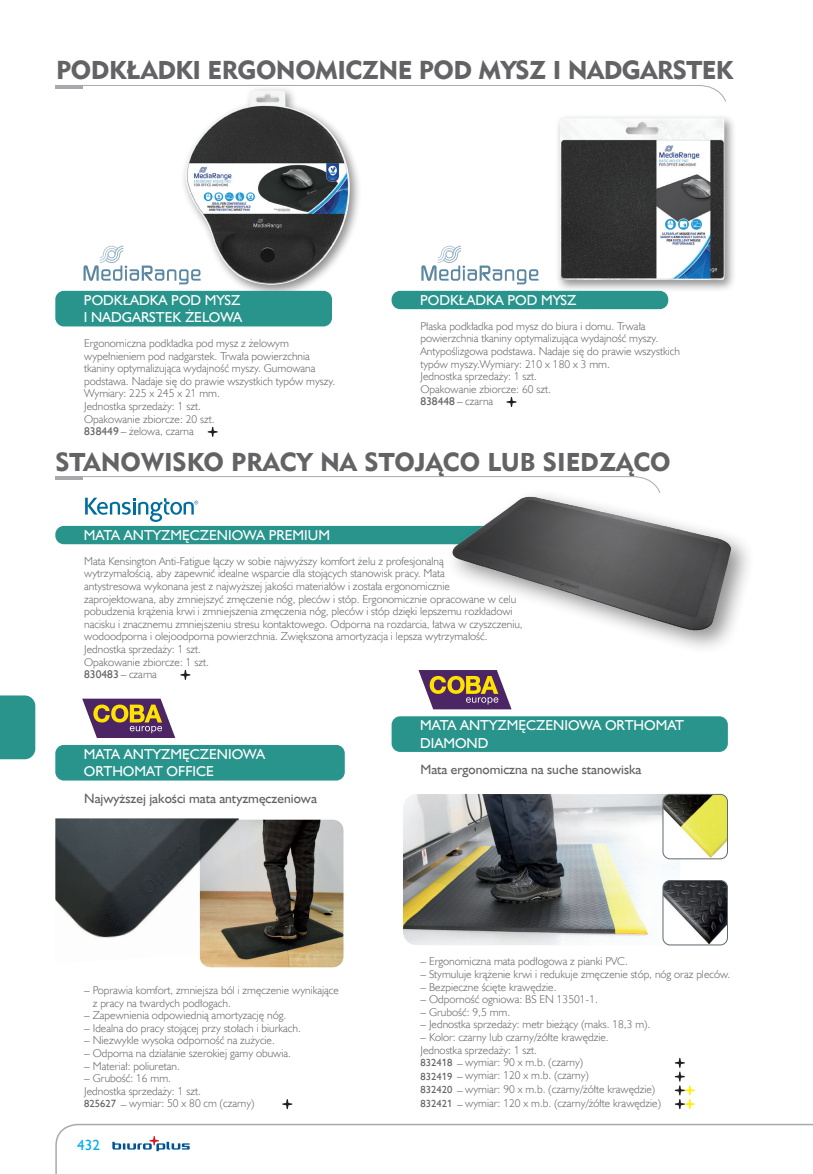
<style>
.page{position:relative;width:813px;height:1174px;background:#fff}
.page>*{position:absolute;margin:0;border:0;box-sizing:border-box;transform-origin:0 0}
.t1{font:25.65px "Geometric 415 Blk EU";letter-spacing:-.02em;color:#636366}
.t2{font:25.65px "Geometric 415 Blk EU";color:#636366}
.t3{font:15px "Humanst 521 EU";color:#00aeef}
.t4{font:14.4px/17.2px "Humanst 521 EU";color:#fff}
.t5{font:13.5px "Humanst 521 EU";color:#636366}
.t6{font:11.4px/12.5px "Humanst 521 Lt EU";color:#636366}
.s1{font-family:"Humanst 521 EU"}
.s2{font-family:"Humanst 521 EU";font-size:10.5px}
</style>
<div class="page">
<svg style="left:55px;top:85px;width:671px;height:17px"></svg>
<hr style="left:55px;top:86px;width:28px;height:3px;background:#a8a9ad">
<svg style="left:55px;top:1123px;width:757px;height:51px"></svg>
<svg style="left:112px;top:1136px;width:77px;height:15px"></svg>
<div style="left:0;top:695px;width:35px;height:64px;background:#29948c"></div>
<div style="left:555px;top:113px;width:181px;height:179px;background:#231f20;opacity:.5"></div>
<img style="left:559px;top:118px;width:165px;height:162px">
<div style="left:180px;top:86px;width:182px;height:211px;background:#231f20;opacity:.5"></div>
<img style="left:185px;top:90px;width:165px;height:195px">
<div style="left:391px;top:291px;width:277px;height:18px;background:#29948c;border-radius:9px"></div>
<svg style="left:506px;top:397px;width:10px;height:10px"></svg>
<div style="left:55px;top:291px;width:277px;height:35px;background:#29948c;border-radius:9px"></div>
<svg style="left:207px;top:427px;width:10px;height:10px"></svg>
<svg style="left:83px;top:246px;width:117px;height:38px"></svg>
<svg style="left:421px;top:246px;width:117px;height:38px"></svg>
<div style="left:55px;top:745px;width:289px;height:35px;background:#29948c;border-radius:9px"></div>
<svg style="left:282px;top:1099px;width:10px;height:10px"></svg>
<svg style="left:82px;top:698px;width:94px;height:40px"></svg>
<img style="left:202px;top:821px;width:140px;height:145px">
<div style="left:199px;top:819px;width:145px;height:149px;border:1px solid #fff;border-radius:11px"></div>
<img style="left:55px;top:818px;width:192px;height:145px">
<div style="left:391px;top:716px;width:336px;height:36px;background:#29948c;border-radius:9px"></div>
<svg style="left:674px;top:1057px;width:20px;height:52px"></svg>
<svg style="left:418px;top:670px;width:93px;height:39px;background:#8c6e6c"></svg>
<img style="left:403px;top:794px;width:277px;height:151px">
<img style="left:662px;top:880px;width:65px;height:65px">
<div style="left:662px;top:880px;width:65px;height:65px;border:1px solid #5f696f;border-radius:7px"></div>
<img style="left:662px;top:794px;width:65px;height:65px">
<div style="left:662px;top:794px;width:65px;height:65px;border:1px solid #5f696f;border-radius:7px"></div>
<div style="left:55px;top:526px;width:480px;height:18px;background:#29948c;border-radius:9px"></div>
<svg style="left:180px;top:670px;width:10px;height:10px"></svg>
<svg style="left:55px;top:476px;width:602px;height:46px"></svg>
<div style="left:443px;top:487px;width:312px;height:168px;background:#231f20;opacity:.5"></div>
<img style="left:457px;top:496px;width:72px;height:49px">
<h1 class="t1" style="left:56px;top:54px;width:678px">PODKŁADKI ERGONOMICZNE POD MYSZ I NADGARSTEK</h1>
<p class="t4" style="left:84px;top:291px;width:160px">PODKŁADKA POD MYSZ<br>I NADGARSTEK ŻELOWA</p>
<p class="t6" style="left:84px;top:337px;width:252px">Ergonomiczna podkładka pod mysz z żelowym wypełnieniem pod nadgarstek. Trwała powierzchnia tkaniny optymalizująca wydajność myszy. Gumowana podstawa. Nadaje się do prawie wszystkich typów myszy.<br>Wymiary: 225 x 245 x 21 mm.<br>Jednostka sprzedaży: 1 szt.<br>Opakowanie zbiorcze: 20 szt.<br><span class="s1">838449</span> – żelowa, czarna</p>
<h1 class="t2" style="left:55px;top:446px;width:616px">STANOWISKO PRACY NA STOJĄCO LUB SIEDZĄCO</h1>
<p class="t4" style="left:420px;top:291px;width:158px">PODKŁADKA POD MYSZ</p>
<p class="t6" style="left:420px;top:319px;width:261px">Płaska podkładka pod mysz do biura i domu. Trwała powierzchnia tkaniny optymalizująca wydajność myszy.<br>Antypoślizgowa podstawa. Nadaje się do prawie wszystkich typów myszy.Wymiary: 210 x 180 x 3 mm.<br>Jednostka sprzedaży: 1 szt.<br>Opakowanie zbiorcze: 60 szt.<br><span class="s1">838448</span> – czarna</p>
<p class="t4" style="left:84px;top:526px;width:247px">MATA ANTYZMĘCZENIOWA PREMIUM</p>
<p class="t6" style="left:84px;top:554px;width:440px">Mata Kensington Anti-Fatigue łączy w sobie najwyższy komfort żelu z profesjonalną<br>wytrzymałością, aby zapewnić idealne wsparcie dla stojących stanowisk pracy. Mata<br>antystresowa wykonana jest z najwyższej jakości materiałów i została ergonomicznie zaprojektowana, aby zmniejszyć zmęczenie nóg, pleców i stóp. Ergonomicznie opracowane w celu pobudzenia krążenia krwi i zmniejszenia zmęczenia nóg, pleców i stóp dzięki lepszemu rozkładowi nacisku i znacznemu zmniejszeniu stresu kontaktowego. Odporna na rozdarcia, łatwa w czyszczeniu, wodoodporna i olejoodporna powierzchnia. Zwiększona amortyzacja i lepsza wytrzymałość.<br>Jednostka sprzedaży: 1 szt.<br>Opakowanie zbiorcze: 1 szt.<br><span class="s1">830483</span> – czarna</p>
<p class="t4" style="left:84px;top:745px;width:183px">MATA ANTYZMĘCZENIOWA<br>ORTHOMAT OFFICE</p>
<p class="t5" style="left:84px;top:789px;width:234px">Najwyższej jakości mata antyzmęczeniowa</p>
<p class="t6" style="left:93px;top:983px;width:247px;text-indent:-9px">– Poprawia komfort, zmniejsza ból i zmęczenie wynikające z pracy na twardych podłogach.</p>
<p class="t6" style="left:84px;top:1009px;width:204px">– Zapewnienia odpowiednią amortyzację nóg.</p>
<p class="t6" style="left:84px;top:1021px;width:218px">– Idealna do pracy stojącej przy stołach i biurkach.</p>
<p class="t6" style="left:84px;top:1034px;width:192px">– Niezwykle wysoka odporność na zużycie.</p>
<p class="t6" style="left:84px;top:1046px;width:208px">– Odporna na działanie szerokiej gamy obuwia.</p>
<p class="t6" style="left:84px;top:1059px;width:97px">– Materiał: poliuretan.</p>
<p class="t6" style="left:84px;top:1072px;width:172px">– Grubość: 16 mm.<br>Jednostka sprzedaży: 1 szt.<br><span class="s2">825627</span> – wymiar: 50 x 80 cm (czarny)</p>
<h2 class="t3" style="left:77px;top:1135px;width:24px">432</h2>
<p class="t4" style="left:420px;top:717px;width:265px">MATA ANTYZMĘCZENIOWA ORTHOMAT<br>DIAMOND</p>
<p class="t5" style="left:420px;top:761px;width:222px">Mata ergonomiczna na suche stanowiska</p>
<p class="t6" style="left:420px;top:955px;width:209px">– Ergonomiczna mata podłogowa z pianki PVC.</p>
<p class="t6" style="left:420px;top:967px;width:311px">– Stymuluje krążenie krwi i redukuje zmęczenie stóp, nóg oraz pleców.</p>
<p class="t6" style="left:420px;top:980px;width:137px">– Bezpieczne ścięte krawędzie.</p>
<p class="t6" style="left:420px;top:993px;width:179px">– Odporność ogniowa: BS EN 13501-1.</p>
<p class="t6" style="left:420px;top:1005px;width:91px">– Grubość: 9,5 mm.</p>
<p class="t6" style="left:420px;top:1018px;width:231px">– Jednostka sprzedaży: metr bieżący (maks. 18,3 m).</p>
<p class="t6" style="left:420px;top:1030px;width:190px">– Kolor: czarny lub czarny/żółte krawędzie.<br>Jednostka sprzedaży: 1 szt.<br><span class="s2">832418</span> – wymiar: 90 x m.b. (czarny)</p>
<p class="t6" style="left:420px;top:1068px;width:242px;line-height:13.8px"><span class="s2">832419</span> – wymiar: 120 x m.b. (czarny)<br><span class="s2">832420</span> – wymiar: 90 x m.b. (czarny/żółte krawędzie)<br><span class="s2">832421</span> – wymiar: 120 x m.b. (czarny/żółte krawędzie)</p>
</div>
